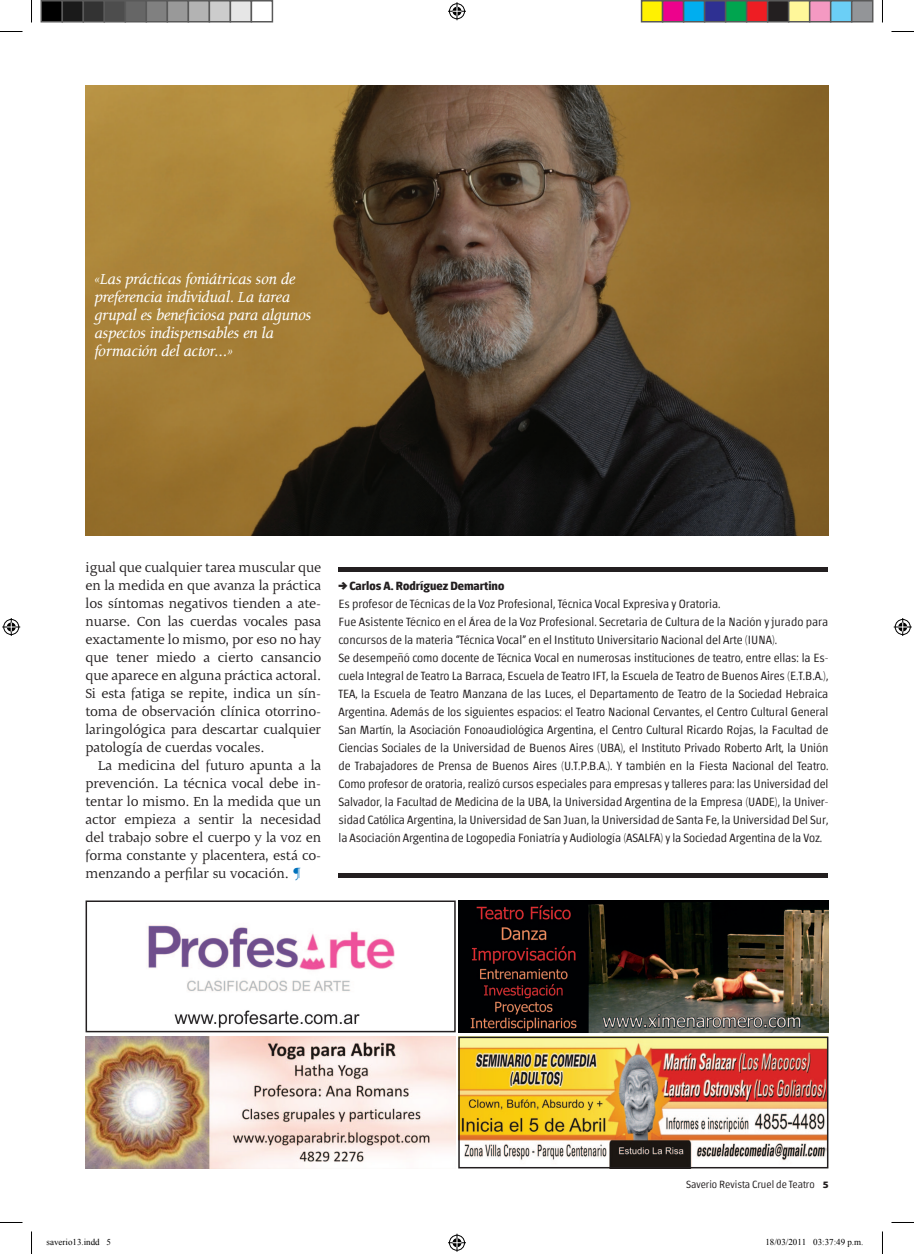
<style>
.page{position:relative;width:914px;height:1254px;background:#fff}
.page>*{position:absolute;margin:0;border:0;box-sizing:border-box;transform-origin:0 0}
.t1{font:italic 16.5px/18px "Malena";color:#fff}
.t2{font:15px/18px "Malena";color:#231f20;text-align:justify}
.t3{font:300 12px/18px "Chaco";letter-spacing:-.005em;color:#231f20}
.t4{font:700 12px "Chaco";color:#231f20}
.t5{font:300 10.5px "Chaco";color:#231f20}
.t6{font:9px "Times New Roman";color:#000}
.s1{color:#0072bc}
.s2{font-weight:700}
</style>
<div class="page">
<img style="left:86px;top:86px;width:742px;height:450px">
<div style="left:338px;top:567px;width:490px;height:5px;background:#231f20"></div>
<hr style="left:338px;top:873px;width:490px;height:4px;background:#231f20">
<img style="left:86px;top:1036px;width:369px;height:132px">
<img style="left:461px;top:1039px;width:364px;height:126px">
<div style="left:458px;top:1036px;width:370px;height:132px;border:2px solid #231f20"></div>
<img style="left:458px;top:900px;width:370px;height:132px">
<img style="left:148px;top:925px;width:247px;height:103px">
<div style="left:86px;top:900px;width:369px;height:132px;border:2px solid #231f20"></div>
<svg style="left:0;top:31px;width:22px;height:1px"></svg>
<svg style="left:891px;top:31px;width:22px;height:1px"></svg>
<svg style="left:0;top:1222px;width:22px;height:1px"></svg>
<svg style="left:891px;top:1222px;width:22px;height:1px"></svg>
<svg style="left:31px;top:0;width:1px;height:23px"></svg>
<svg style="left:31px;top:1231px;width:1px;height:23px"></svg>
<svg style="left:882px;top:0;width:1px;height:23px"></svg>
<svg style="left:882px;top:1231px;width:1px;height:23px"></svg>
<svg style="left:448px;top:2px;width:18px;height:18px"></svg>
<svg style="left:448px;top:1233px;width:18px;height:18px"></svg>
<svg style="left:2px;top:618px;width:18px;height:18px"></svg>
<svg style="left:893px;top:618px;width:18px;height:18px"></svg>
<div style="left:41px;top:1px;width:21px;height:21px;background:#000"></div>
<div style="left:40px;top:0;width:23px;height:23px;border:2px solid #595959"></div>
<div style="left:62px;top:1px;width:21px;height:21px;background:#1a1a1a"></div>
<div style="left:62px;top:0;width:22px;height:23px;border:2px solid #595959"></div>
<div style="left:83px;top:1px;width:21px;height:21px;background:#333"></div>
<div style="left:82px;top:0;width:23px;height:23px;border:2px solid #595959"></div>
<div style="left:104px;top:1px;width:21px;height:21px;background:#4d4d4d"></div>
<div style="left:104px;top:0;width:22px;height:23px;border:2px solid #595959"></div>
<div style="left:125px;top:1px;width:21px;height:21px;background:#666"></div>
<div style="left:124px;top:0;width:23px;height:23px;border:2px solid #595959"></div>
<div style="left:146px;top:1px;width:21px;height:21px;background:#808080"></div>
<div style="left:146px;top:0;width:22px;height:23px;border:2px solid #595959"></div>
<div style="left:167px;top:1px;width:21px;height:21px;background:#999"></div>
<div style="left:166px;top:0;width:23px;height:23px;border:2px solid #595959"></div>
<div style="left:188px;top:1px;width:21px;height:21px;background:#b3b3b3"></div>
<div style="left:188px;top:0;width:22px;height:23px;border:2px solid #595959"></div>
<div style="left:209px;top:1px;width:21px;height:21px;background:#ccc"></div>
<div style="left:208px;top:0;width:23px;height:23px;border:2px solid #595959"></div>
<div style="left:230px;top:1px;width:21px;height:21px;background:#e6e6e6"></div>
<div style="left:230px;top:0;width:22px;height:23px;border:2px solid #595959"></div>
<div style="left:250px;top:0;width:23px;height:23px;border:2px solid #595959"></div>
<div style="left:641px;top:1px;width:21px;height:21px;background:#fff101"></div>
<div style="left:640px;top:0;width:23px;height:23px;border:2px solid #595959"></div>
<div style="left:662px;top:1px;width:21px;height:21px;background:#ed028c"></div>
<div style="left:661px;top:0;width:23px;height:23px;border:2px solid #595959"></div>
<div style="left:683px;top:1px;width:21px;height:21px;background:#00aeef"></div>
<div style="left:682px;top:0;width:23px;height:23px;border:2px solid #595959"></div>
<div style="left:704px;top:1px;width:21px;height:21px;background:#2e3092"></div>
<div style="left:703px;top:0;width:23px;height:23px;border:2px solid #595959"></div>
<div style="left:725px;top:1px;width:21px;height:21px;background:#00a54f"></div>
<div style="left:724px;top:0;width:23px;height:23px;border:2px solid #595959"></div>
<div style="left:746px;top:1px;width:21px;height:21px;background:#ee1d23"></div>
<div style="left:745px;top:0;width:23px;height:23px;border:2px solid #595959"></div>
<div style="left:767px;top:1px;width:21px;height:21px;background:#231f20"></div>
<div style="left:766px;top:0;width:23px;height:23px;border:2px solid #595959"></div>
<div style="left:788px;top:1px;width:21px;height:21px;background:#fff79a"></div>
<div style="left:787px;top:0;width:23px;height:23px;border:2px solid #595959"></div>
<div style="left:809px;top:1px;width:21px;height:21px;background:#f499c2"></div>
<div style="left:808px;top:0;width:23px;height:23px;border:2px solid #595959"></div>
<div style="left:830px;top:1px;width:21px;height:21px;background:#6bcff6"></div>
<div style="left:829px;top:0;width:23px;height:23px;border:2px solid #595959"></div>
<div style="left:851px;top:1px;width:21px;height:21px;background:#939598"></div>
<div style="left:850px;top:0;width:23px;height:23px;border:2px solid #595959"></div>
<h1 class="t1" style="left:94px;top:270px;width:218px">«Las prácticas foniátricas son de preferencia individual. La tarea grupal es beneficiosa para algunos aspectos indispensables en la formación del actor...»</h1>
<p class="t2" style="left:86px;top:558px;width:237px">igual que cualquier tarea muscular que en la medida en que avanza la práctica los síntomas negativos tienden a ate&shy;nuarse. Con las cuerdas vocales pasa exactamente lo mismo, por eso no hay que tener miedo a cierto cansancio que aparece en alguna práctica actoral.<br>Si esta fatiga se repite, indica un sín&shy;toma de observación clínica otorrino&shy;laringológica para descartar cualquier patología de cuerdas vocales.</p>
<p class="t2" style="left:86px;top:756px;width:237px;text-indent:13px">La medicina del futuro apunta a la prevención. La técnica vocal debe in&shy;tentar lo mismo. En la medida que un actor empieza a sentir la necesidad del trabajo sobre el cuerpo y la voz en forma constante y placentera, está co&shy;menzando a perfilar su vocación. <span class="s1">¶</span></p>
<p class="t4" style="left:349px;top:580px;width:156px">Carlos A. Rodríguez Demartino</p>
<p class="t3" style="left:338px;top:595px;width:491px">Es profesor de Técnicas de la Voz Profesional, Técnica Vocal Expresiva y Oratoria.<br>Fue Asistente Técnico en el Área de la Voz Profesional. Secretaria de Cultura de la Nación y jurado para concursos de la materia “Técnica Vocal” en el Instituto Universitario Nacional del Arte (IUNA).<br>Se desempeñó como docente de Técnica Vocal en numerosas instituciones de teatro, entre ellas: la Es&shy;cuela Integral de Teatro La Barraca, Escuela de Teatro IFT, la Escuela de Teatro de Buenos Aires (E.T.B.A.), TEA, la Escuela de Teatro Manzana de las Luces, el Departamento de Teatro de la Sociedad Hebraica Argentina. Además de los siguientes espacios: el Teatro Nacional Cervantes, el Centro Cultural General San Martín, la Asociación Fonoaudiológica Argentina, el Centro Cultural Ricardo Rojas, la Facultad de Ciencias Sociales de la Universidad de Buenos Aires (UBA), el Instituto Privado Roberto Arlt, la Unión de Trabajadores de Prensa de Buenos Aires (U.T.P.B.A.). Y también en la Fiesta Nacional del Teatro.<br>Como profesor de oratoria, realizó cursos especiales para empresas y talleres para: las Universidad del Salvador, la Facultad de Medicina de la UBA, la Universidad Argentina de la Empresa (UADE), la Univer&shy;sidad Católica Argentina, la Universidad de San Juan, la Universidad de Santa Fe, la Universidad Del Sur, la Asociación Argentina de Logopedia Foniatría y Audiología (ASALFA) y la Sociedad Argentina de la Voz.</p>
<p class="t5" style="left:686px;top:1179px;width:144px">Saverio Revista Cruel de Teatro <span class="s2">5</span></p>
<p class="t6" style="left:46px;top:1235px;width:66px">saverio13.indd 5</p>
<p class="t6" style="left:765px;top:1235px;width:100px">18/03/2011 03:37:49 p.m.</p>
</div>
